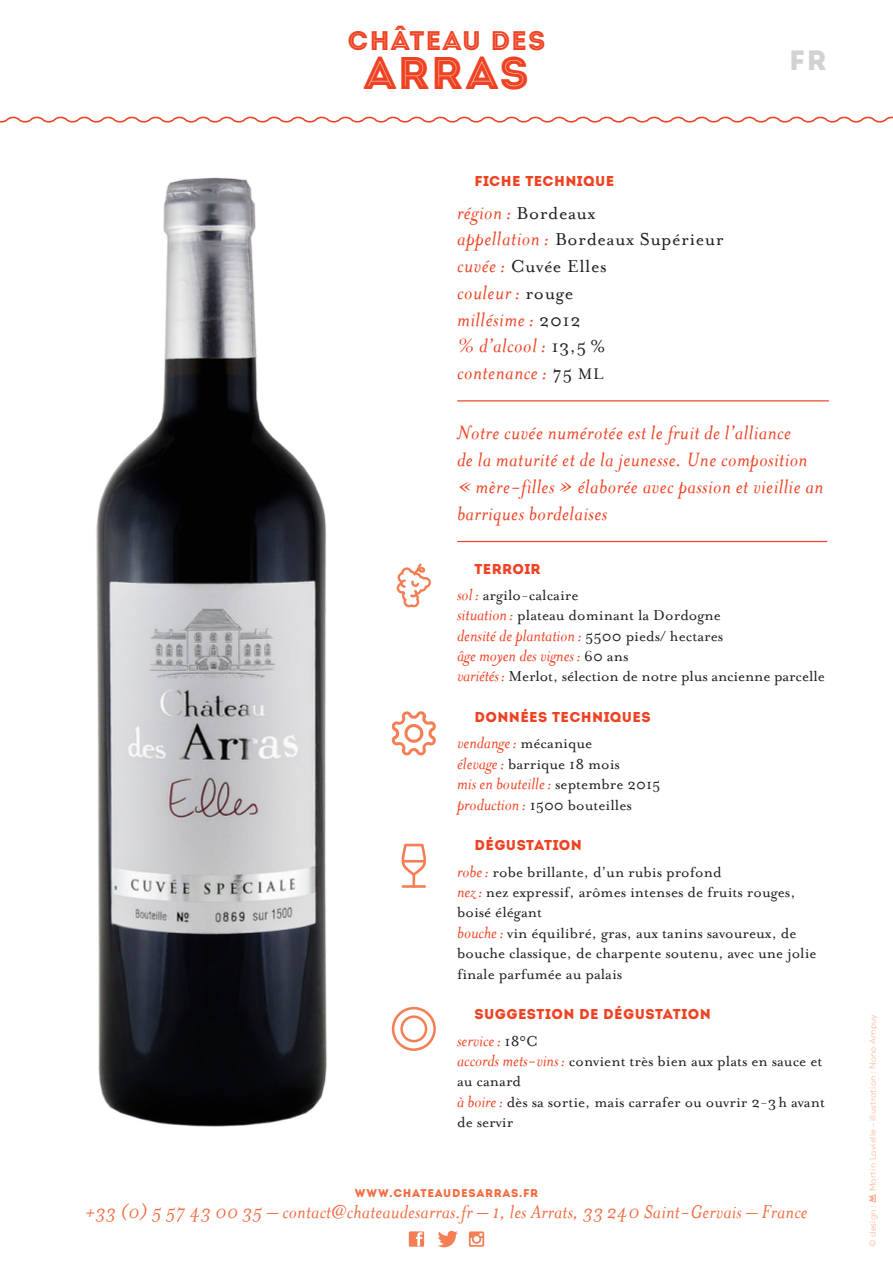
<style>
.page{position:relative;width:893px;height:1263px;background:#fff}
.page>*{position:absolute;margin:0;border:0;box-sizing:border-box;transform-origin:0 0}
.t1{font:45.75px "Intro Inline";letter-spacing:.03em;color:#ef4222}
.t2{font:27.9px "Intro";color:#d1d2d4}
.t3{font:26.85px "Intro Inline";letter-spacing:.03em;color:#ef4222}
.t4{font:italic 22.35px/26.8px "Mrs Eaves";letter-spacing:.02em;color:#ef4222}
.t5{font:italic 21.6px "Mrs Eaves";letter-spacing:.01em;color:#f26c41}
.t6{font:20.1px/26.8px "Mrs Eaves Roman";letter-spacing:.025em;color:#231f20}
.t7{font:italic 18.6px/20.4px "Mrs Eaves";color:#ef4222}
.t8{font:16.8px/20.4px "Mrs Eaves Roman";color:#231f20}
.t9{font:14.25px "Intro";letter-spacing:.025em;color:#ef4222}
.t10{font:11.25px "Intro";letter-spacing:.06em;color:#f26c41}
.t11{font:300 9px "Brown Pro";letter-spacing:.025em;color:#f9b291}
.s1{font-family:"Mrs Eaves";font-style:italic;font-size:22.35px;color:#ef4222}
.s2{font-family:"Mrs Eaves Roman";font-style:normal;font-size:20.1px;color:#231f20}
.s3{font-family:"Mrs Eaves Roman";font-style:normal;font-size:17.85px;color:#231f20}
.s4{font-family:"Mrs Eaves";font-style:italic;font-size:18.6px;color:#ef4222}
.s5{font-family:"Mrs Eaves Roman";font-style:normal;font-size:16.8px;color:#231f20}
.s6{font-family:"Mrs Eaves Smart Lig"}
</style>
<div class="page">
<svg style="left:409px;top:1231px;width:15px;height:16px"></svg>
<svg style="left:438px;top:1231px;width:20px;height:16px"></svg>
<svg style="left:469px;top:1231px;width:15px;height:16px"></svg>
<svg style="left:0;top:116px;width:893px;height:7px"></svg>
<hr style="left:458px;top:541px;width:369px;height:1px;background:#ef4222">
<hr style="left:458px;top:400px;width:371px;height:1px;background:#ef4222">
<svg style="left:415px;top:711px;width:21px;height:44px"></svg>
<hr style="left:402px;top:885px;width:24px;height:3px;background:#f47f54">
<svg style="left:415px;top:844px;width:12px;height:32px"></svg>
<hr style="left:402px;top:860px;width:24px;height:2px;background:#f47f54">
<svg style="left:415px;top:1007px;width:21px;height:44px"></svg>
<svg style="left:868px;top:1194px;width:8px;height:9px"></svg>
<svg style="left:415px;top:563px;width:16px;height:45px"></svg>
<img style="left:96px;top:177px;width:319px;height:950px">
<p class="t3" style="left:347px;top:25px;width:200px">CHÂTEAU DES</p>
<p class="t1" style="left:364px;top:46px;width:167px">ARRAS</p>
<p class="t9" style="left:474px;top:172px;width:141px">FICHE TECHNIQUE</p>
<p class="t6" style="left:457px;top:199px;width:268px"><span class="s1">région :</span> Bordeaux<br><span class="s1">appellation :</span> Bordeaux Supérieur</p>
<p class="t6" style="left:457px;top:253px;width:151px"><span class="s1">cuvée :</span> Cuvée Elles</p>
<p class="t4" style="left:457px;top:279px;width:118px">couleur : <span class="s2">rouge</span></p>
<p class="t4" style="left:457px;top:306px;width:125px">millésime : <span class="s2">2012</span></p>
<p class="t4" style="left:457px;top:333px;width:150px">% d’alcool : <span class="s2">13,5 %</span></p>
<p class="t4" style="left:457px;top:359px;width:148px">contenance : <span class="s2">75</span> <span class="s3">ML</span></p>
<p class="t2" style="left:789px;top:44px;width:38px">FR</p>
<p class="t4" style="left:457px;top:419px;width:368px">Notre cuvée numérotée est le fruit de l’alliance<br>de la maturité et de la jeunesse. Une composition «mère-filles» élaborée avec passion et vieillie an barriques bordelaises</p>
<p class="t9" style="left:474px;top:560px;width:68px">TERROIR</p>
<p class="t8" style="left:457px;top:585px;width:265px"><span class="s4">sol:</span> argilo-calcaire<br><span class="s4">situation :</span> plateau dominant la Dordogne</p>
<p class="t7" style="left:457px;top:625px;width:268px">densité de plantation : <span class="s5">5500 pieds/ hectares </span>âge moyen des vignes: <span class="s5">60 ans</span></p>
<p class="t8" style="left:457px;top:666px;width:369px"><span class="s4">variétés:</span> Merlot, sélection de notre plus ancienne parcelle</p>
<p class="t9" style="left:474px;top:709px;width:178px">DONNÉES TECHNIQUES</p>
<p class="t7" style="left:457px;top:733px;width:137px">vendange: <span class="s5">mécanique</span></p>
<p class="t8" style="left:457px;top:754px;width:164px"><span class="s4">élevage:</span> barrique 18 mois</p>
<p class="t7" style="left:457px;top:774px;width:205px">mis en bouteille: <span class="s5">septembre 2015</span></p>
<p class="t8" style="left:457px;top:795px;width:176px"><span class="s4">production :</span> 1500 bouteilles</p>
<p class="t9" style="left:474px;top:837px;width:109px">DÉGUSTATION</p>
<p class="t8" style="left:457px;top:862px;width:361px"><span class="s4">robe:</span> robe brillante, d’un rubis profond<br><span class="s4">nez:</span> nez expressif, arômes intenses de fruits rouges, boisé élégant<br><span class="s4">bouche:</span> vin équilibré, gras, aux tanins savoureux, de bouche classique, de charpente soutenu, avec une jolie finale parfumée au palais</p>
<p class="t9" style="left:474px;top:1006px;width:238px">SUGGESTION DE DÉGUSTATION</p>
<p class="t7" style="left:457px;top:1030px;width:82px">service: <span class="s5">18°C</span></p>
<p class="t8" style="left:457px;top:1051px;width:369px"><span class="s4">accords mets-vins :</span> convient très bien aux plats en sauce et au canard<br><span class="s4">à boire:</span> dès sa sortie, mais carrafer ou ouvrir 2-3h avant de servir</p>
<p class="t10" style="left:355px;top:1186px;width:185px">WWW.CHATEAUDESARRAS.FR</p>
<p class="t5" style="left:85px;top:1200px;width:724px"><span class="s6">+33 (0)</span> 5 57 43 00 35 – contact@chateaudesarras.fr – 1, les Arrats, 33 240 Saint-Gervais – France</p>
<p class="t11" style="left:866px;top:1191px;width:179px;rotate:-90deg">Martin Lavielle – illustration : Nono Ampuy</p>
<p class="t11" style="left:866px;top:1247px;width:44px;rotate:-90deg">© design :</p>
</div>
